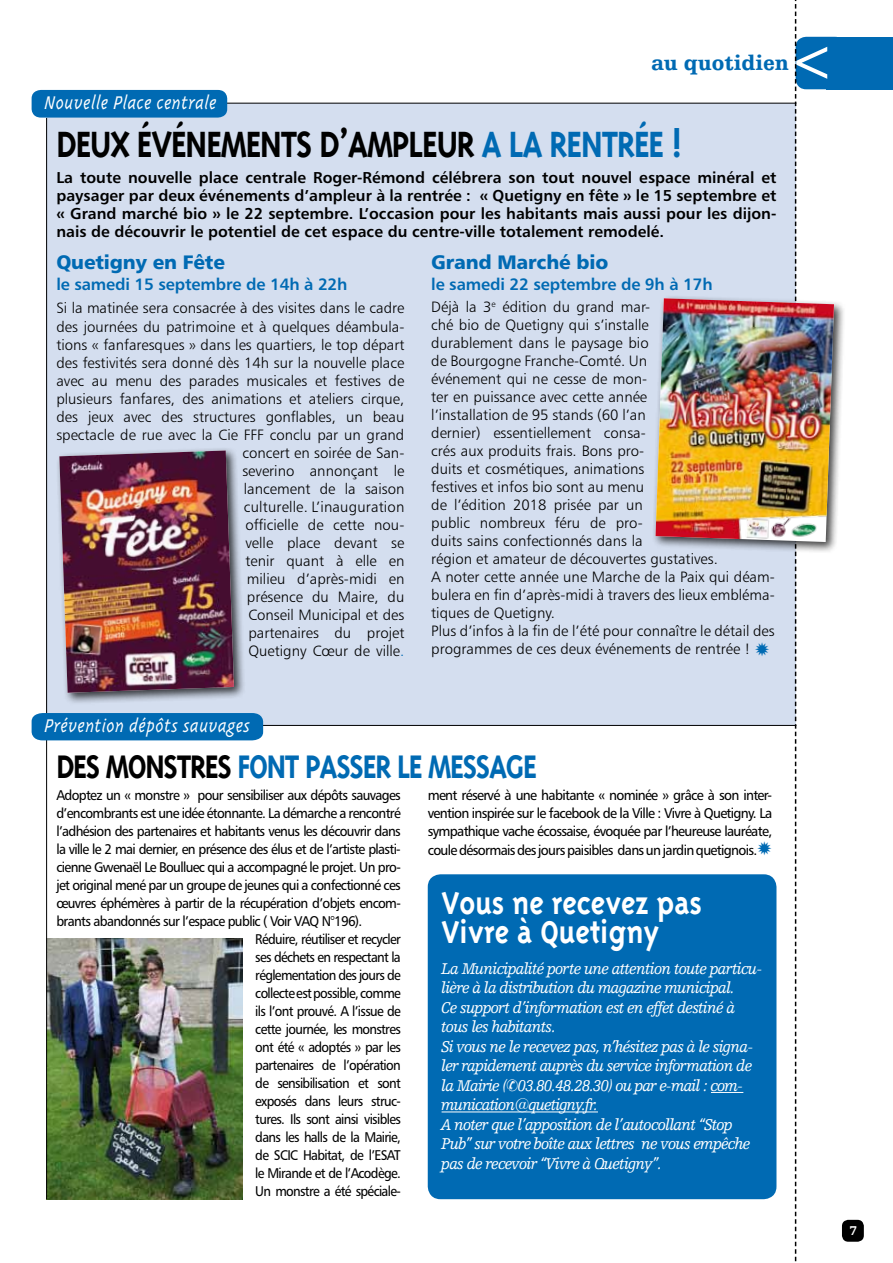
<style>
.page{position:relative;width:893px;height:1263px;background:#fff}
.page>*{position:absolute;margin:0;border:0;box-sizing:border-box;transform-origin:0 0}
.t1{font:60px "Humanist 777 BT Roman B";color:#fff;scale:.9 1}
.t2{font:700 42px "Triplex";letter-spacing:-.03em;color:#000;scale:.88 1}
.t3{font:700 37.5px "Triplex";letter-spacing:-.04em;color:#006ab3;scale:.88 1}
.t4{font:700 36px/28.3px "Triplex";color:#fff;scale:.89 1}
.t5{font:italic 300 21px "Triplex";color:#fff;scale:.9 1}
.t6{font:900 21px "Humanist Slabserif 712 BT";color:#006ab3}
.t7{font:19.5px "Humanist 777 BT Black B";letter-spacing:-.01em;color:#006ab3}
.t8{font:italic 16.5px/19.5px "Humanist Slabserif 712 BT";letter-spacing:-.04em;color:#fff;scale:.91 1}
.t9{font:16.5px "Humanist 777 BT Bold B";letter-spacing:-.01em;color:#006ab3}
.t10{font:15.75px/18px "Humanist 777 BT Bold B";color:#000;text-align:justify}
.t11{font:15px/18px "Humanist 777 BT Light B";color:#000;text-align:right}
.t12{font:14.1px "Humanist 777 BT Roman B";letter-spacing:-.05em;color:#000;scale:.94 1}
.t13{font:14.1px "Humanist 777 BT Roman B";letter-spacing:-.05em;color:#000;scale:.92 1}
.t14{font:14.1px/18.3px "Humanist 777 BT Roman B";letter-spacing:-.05em;color:#000;text-align:justify;scale:.96 1}
.t15{font:700 13.5px "Humanist Slabserif 712 BT";color:#fff}
.s1{color:#006ab3}
.s2{color:#000}
</style>
<div class="page">
<div style="left:842px;top:1220px;width:22px;height:22px;background:#000;border-radius:6px"></div>
<div style="left:47px;top:104px;width:749px;height:622px;background:#d4deef"></div>
<div style="left:826px;top:37px;width:67px;height:52px;background:#006ab3"></div>
<hr style="left:217px;top:103px;width:579px;height:1px;background:#000">
<hr style="left:217px;top:725px;width:579px;height:1px;background:#000">
<div style="left:428px;top:874px;width:348px;height:325px;background:#006ab3;border-radius:13px"></div>
<hr style="left:442px;top:1111px;width:156px;height:1px;background:#fff">
<div style="left:56px;top:447px;width:190px;height:258px;background:#000;opacity:.75"></div>
<img style="left:59px;top:450px;width:175px;height:243px">
<div style="left:652px;top:295px;width:194px;height:259px;background:#000;opacity:.75"></div>
<img style="left:47px;top:939px;width:196px;height:260px">
<hr style="left:46px;top:118px;width:1px;height:1081px;background:#000">
<div style="left:32px;top:90px;width:195px;height:28px;background:#006ab3;border-radius:9px"></div>
<div style="left:32px;top:713px;width:231px;height:27px;background:#006ab3"></div>
<img style="left:655px;top:0;width:179px;height:1262px">
<h3 class="t5" style="left:45px;top:92px;width:193px">Nouvelle Place centrale</h3>
<h3 class="t6" style="left:651px;top:50px;width:139px">au quotidien</h3>
<h1 class="t1" style="left:789px;top:22px;width:51px">&lt;</h1>
<h2 class="t2" style="left:56px;top:120px;width:713px">DEUX ÉVÉNEMENTS D’AMPLEUR <span class="s1">A LA RENTRÉE !</span></h2>
<p class="t10" style="left:56px;top:168px;width:722px">La toute nouvelle place centrale Roger-Rémond célébrera son tout nouvel espace minéral et paysager par deux événements d’ampleur à la rentrée : « Quetigny en fête » le 15 septembre et « Grand marché bio » le 22 septembre. L’occasion pour les habitants mais aussi pour les dijon&shy;nais de découvrir le potentiel de cet espace du centre-ville totalement remodelé.</p>
<h3 class="t7" style="left:56px;top:249px;width:170px">Quetigny en Fête</h3>
<p class="t9" style="left:56px;top:274px;width:293px">le samedi 15 septembre de 14h à 22h</p>
<p class="t11" style="left:56px;top:299px;width:350px">Si la matinée sera consacrée à des visites dans le cadre des journées du patrimoine et à quelques déambula&shy;tions « fanfaresques » dans les quartiers, le top départ des festivités sera donné dès 14h sur la nouvelle place avec au menu des parades musicales et festives de plusieurs fanfares, des animations et ateliers cirque, des jeux avec des structures gonflables, un beau spectacle de rue avec la Cie FFF conclu par un grand concert en soirée de San-<br>severino annonçant le<br>lancement de la saison<br>culturelle. L’inauguration<br>officielle de cette nou-<br>velle place devant se<br>tenir quant à elle en<br>milieu d’après-midi en<br>présence du Maire, du<br>Conseil Municipal et des<br>partenaires du projet<br>Quetigny Cœur de ville<span class="s1">.</span></p>
<h3 class="t7" style="left:431px;top:249px;width:179px">Grand Marché bio</h3>
<p class="t9" style="left:431px;top:274px;width:283px">le samedi 22 septembre de 9h à 17h</p>
<p class="t11" style="left:431px;top:298px;width:345px;text-align:left">Déjà la 3<sup>e</sup> édition du grand mar-<br>ché bio de Quetigny qui s’installe<br>durablement dans le paysage bio<br>de Bourgogne Franche-Comté. Un<br>événement qui ne cesse de mon-<br>ter en puissance avec cette année<br>l’installation de 95 stands (60 l’an<br>dernier) essentiellement consa-<br>crés aux produits frais. Bons pro-<br>duits et cosmétiques, animations<br>festives et infos bio sont au menu<br>de l’édition 2018 prisée par un<br>public nombreux féru de pro-<br>duits sains confectionnés dans la<br>région et amateur de découvertes gustatives.<br>A noter cette année une Marche de la Paix qui déam&shy;bulera en fin d’après-midi à travers des lieux embléma&shy;tiques de Quetigny.<br>Plus d’infos à la fin de l’été pour connaître le détail des programmes de ces deux événements de rentrée !</p>
<h3 class="t5" style="left:45px;top:715px;width:231px">Prévention dépôts sauvages</h3>
<h3 class="t3" style="left:56px;top:745px;width:548px"><span class="s2">DES MONSTRES</span> FONT PASSER LE MESSAGE</h3>
<p class="t12" style="left:56px;top:786px;width:368px">Adoptez un « monstre » pour sensibiliser aux dépôts sauvages</p>
<p class="t12" style="left:56px;top:804px;width:368px">d’encombrants est une idée étonnante. La démarche a rencontré</p>
<p class="t12" style="left:56px;top:822px;width:368px">l’adhésion des partenaires et habitants venus les découvrir dans</p>
<p class="t12" style="left:56px;top:840px;width:368px">la ville le 2 mai dernier, en présence des élus et de l’artiste plasti-</p>
<p class="t12" style="left:56px;top:858px;width:368px">cienne Gwenaël Le Boulluec qui a accompagné le projet. Un pro-</p>
<p class="t12" style="left:56px;top:876px;width:368px">jet original mené par un groupe de jeunes qui a confectionné ces</p>
<p class="t12" style="left:56px;top:894px;width:368px">œuvres éphémères à partir de la récupération d’objets encom-</p>
<p class="t12" style="left:56px;top:912px;width:327px">brants abandonnés sur l’espace public ( Voir VAQ N°196).</p>
<p class="t13" style="left:255px;top:930px;width:160px">Réduire, réutiliser et recycler</p>
<p class="t13" style="left:255px;top:948px;width:160px">ses déchets en respectant la</p>
<p class="t13" style="left:255px;top:966px;width:160px">réglementation des jours de</p>
<p class="t13" style="left:255px;top:984px;width:160px">collecte est possible, comme</p>
<p class="t13" style="left:255px;top:1002px;width:160px">ils l’ont prouvé. A l’issue de</p>
<p class="t13" style="left:255px;top:1020px;width:160px">cette journée, les monstres</p>
<p class="t13" style="left:255px;top:1038px;width:160px">ont été « adoptés » par les</p>
<p class="t13" style="left:255px;top:1056px;width:160px">partenaires de l’opération</p>
<p class="t13" style="left:255px;top:1074px;width:160px">de sensibilisation et sont</p>
<p class="t13" style="left:255px;top:1092px;width:160px">exposés dans leurs struc-</p>
<p class="t13" style="left:255px;top:1110px;width:160px">tures. Ils sont ainsi visibles</p>
<p class="t13" style="left:255px;top:1128px;width:160px">dans les halls de la Mairie,</p>
<p class="t13" style="left:255px;top:1146px;width:160px">de SCIC Habitat, de l’ESAT</p>
<p class="t13" style="left:255px;top:1164px;width:160px">le Mirande et de l’Acodège.</p>
<p class="t13" style="left:255px;top:1182px;width:160px">Un monstre a été spéciale-</p>
<p class="t14" style="left:428px;top:786px;width:360px">ment réservé à une habitante « nominée » grâce à son inter&shy;vention inspirée sur le facebook de la Ville : Vivre à Quetigny. La sympathique vache écossaise, évoquée par l’heureuse lauréate, coule désormais des jours paisibles dans un jardin quetignois.</p>
<h3 class="t4" style="left:442px;top:888px;width:294px">VOUS NE RECEVEZ PAS<br>VIVRE À QUETIGNY</h3>
<p class="t8" style="left:442px;top:958px;width:354px">La Municipalité porte une attention toute particu&shy;lière à la distribution du magazine municipal.<br>Ce support d’information est en effet destiné à tous les habitants.<br>Si vous ne le recevez pas, n’hésitez pas à le signa&shy;ler rapidement auprès du service information de la Mairie ( 03.80.48.28.30) ou par e-mail : com&shy;munication@quetigny.fr.<br>A noter que l’apposition de l’autocollant “Stop Pub” sur votre boîte aux lettres ne vous empêche pas de recevoir “Vivre à Quetigny”.</p>
<p class="t15" style="left:849px;top:1222px;width:9px">7</p>
</div>
